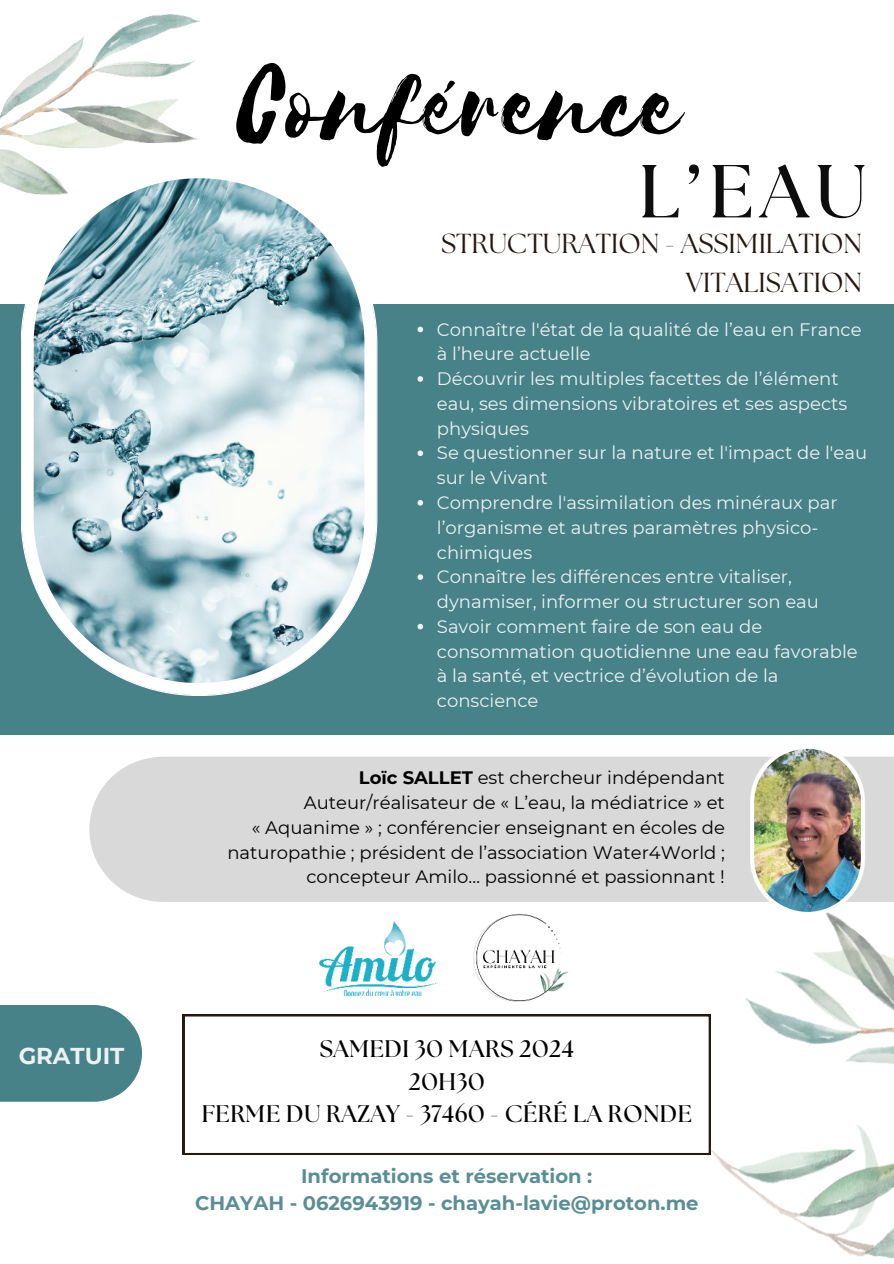
<style>
.page{position:relative;width:894px;height:1264px;background:#fff}
.page>*{position:absolute;margin:0;border:0;box-sizing:border-box;transform-origin:0 0}
.t1{font:117.75px "Selima";letter-spacing:.01em;color:#000}
.t2{font:700 74.85px "The Seasons";color:#000}
.t3{font:27.45px/38.2px "The Seasons";color:#241811;text-align:right}
.t4{font:700 24px/32.7px "The Seasons";letter-spacing:.02em;color:#000;text-align:center}
.t5{font:700 22.95px "Montserrat";color:#fff}
.t6{font:700 19.5px/27px "Montserrat";color:#468288;text-align:center}
.t7{font:18px/24.8px "Montserrat";color:#fff}
.t8{font:18px/24.8px "Montserrat";color:#000;text-align:right}
.s1{font-weight:700}
</style>
<div class="page">
<div style="left:0;top:304px;width:893px;height:431px;background:#468288"></div>
<svg style="left:21px;top:178px;width:356px;height:518px"></svg>
<svg style="left:183px;top:1014px;width:454px;height:140px"></svg>
<div style="left:89px;top:756px;width:804px;height:146px;background:#d9d9d9"></div>
<div style="left:0;top:1005px;width:142px;height:96px;background:#468288"></div>
<img style="left:319px;top:921px;width:118px;height:74px">
<img style="left:0;top:14px;width:199px;height:214px">
<img style="left:637px;top:837px;width:256px;height:422px">
<img style="left:749px;top:748px;width:115px;height:168px">
<img style="left:451px;top:889px;width:135px;height:135px">
<svg style="left:417px;top:326px;width:6px;height:6px"></svg>
<svg style="left:417px;top:376px;width:6px;height:6px"></svg>
<svg style="left:417px;top:450px;width:6px;height:6px"></svg>
<svg style="left:417px;top:500px;width:6px;height:5px"></svg>
<svg style="left:417px;top:574px;width:6px;height:6px"></svg>
<svg style="left:417px;top:623px;width:6px;height:6px"></svg>
<p class="t5" style="left:18px;top:1039px;width:107px">GRATUIT</p>
<h1 class="t1" style="left:241px;top:41px;width:442px">Conférence</h1>
<h2 class="t2" style="left:638px;top:141px;width:229px">L’EAU</h2>
<h3 class="t3" style="left:441px;top:224px;width:422px">STRUCTURATION - ASSIMILATION<br>VITALISATION</h3>
<p class="t7" style="left:437px;top:316px;width:431px">Connaître l'état de la qualité de l’eau en France à l’heure actuelle<br>Découvrir les multiples facettes de l’élément eau, ses dimensions vibratoires et ses aspects physiques<br>Se questionner sur la nature et l'impact de l'eau sur le Vivant<br>Comprendre l'assimilation des minéraux par l’organisme et autres paramètres physico&shy;chimiques<br>Connaître les différences entre vitaliser, dynamiser, informer ou structurer son eau Savoir comment faire de son eau de consommation quotidienne une eau favorable à la santé, et vectrice d’évolution de la conscience</p>
<p class="t8" style="left:227px;top:765px;width:499px"><span class="s1">Loïc SALLET</span> est chercheur indépendant Auteur/réalisateur de « L’eau, la médiatrice » et<br>« Aquanime » ; conférencier enseignant en écoles de naturopathie ; président de l’association Water4World ; concepteur Amilo… passionné et passionnant !</p>
<h3 class="t4" style="left:202px;top:1032px;width:491px">SAMEDI 30 MARS 2024<br>20H30<br>FERME DU RAZAY - 37460 - CÉRÉ LA RONDE</h3>
<p class="t6" style="left:195px;top:1161px;width:505px">Informations et réservation :<br>CHAYAH - 0626943919 - chayah-lavie@proton.me</p>
</div>
